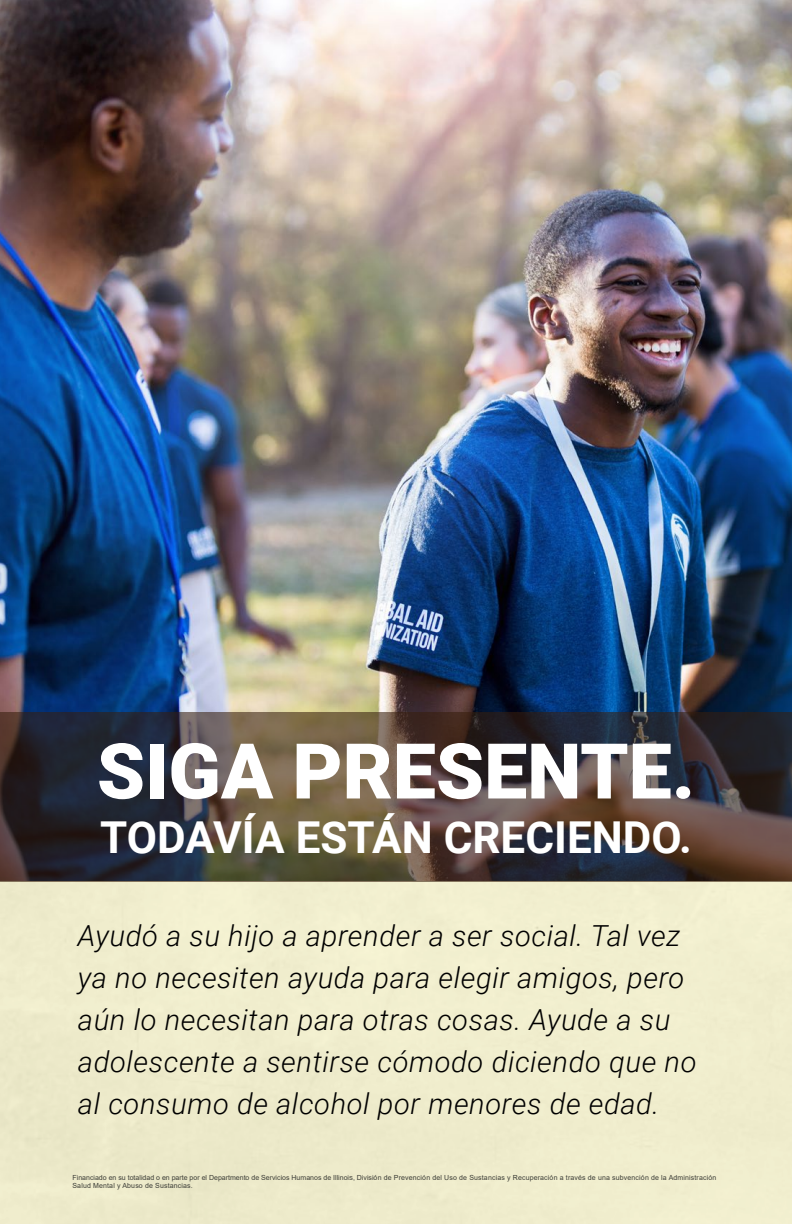
<style>
.page{position:relative;width:792px;height:1224px;background:#fff}
.page>*{position:absolute;margin:0;border:0;box-sizing:border-box;transform-origin:0 0}
.t1{font:900 77px "Roboto";color:#fff}
.t2{font:700 44px "Roboto";color:#fff}
.t3{font:italic 300 29px/42px "Roboto";letter-spacing:.02em;color:#000}
.t4{font:7px/8.4px "Arial";letter-spacing:.02em;color:#3b3c36}
</style>
<div class="page">
<div style="left:0;top:882px;width:792px;height:342px;background:#f0edcd"></div>
<img style="left:0;top:0;width:792px;height:712px">
<svg style="left:0;top:712px;width:792px;height:170px;background:#493e3b"></svg>
<h1 class="t1" style="left:97px;top:717px;width:600px">SIGA PRESENTE.</h1>
<h2 class="t2" style="left:100px;top:806px;width:593px">TODAVÍA ESTÁN CRECIENDO.</h2>
<h3 class="t3" style="left:78px;top:914px;width:620px">Ayudó a su hijo a aprender a ser social. Tal vez ya no necesiten ayuda para elegir amigos, pero aún lo necesitan para otras cosas. Ayude a su adolescente a sentirse cómodo diciendo que no al consumo de alcohol por menores de edad.</h3>
<p class="t4" style="left:73px;top:1173px;width:645px">Financiado en su totalidad o en parte por el Departmento de Servicios Humanos de IllinoiS, División de Prevención del Uso de Sustancias y Recuperación a través de una subvención de la Administración<br>Salud Mental y Abuso de Sustancias.</p>
</div>
